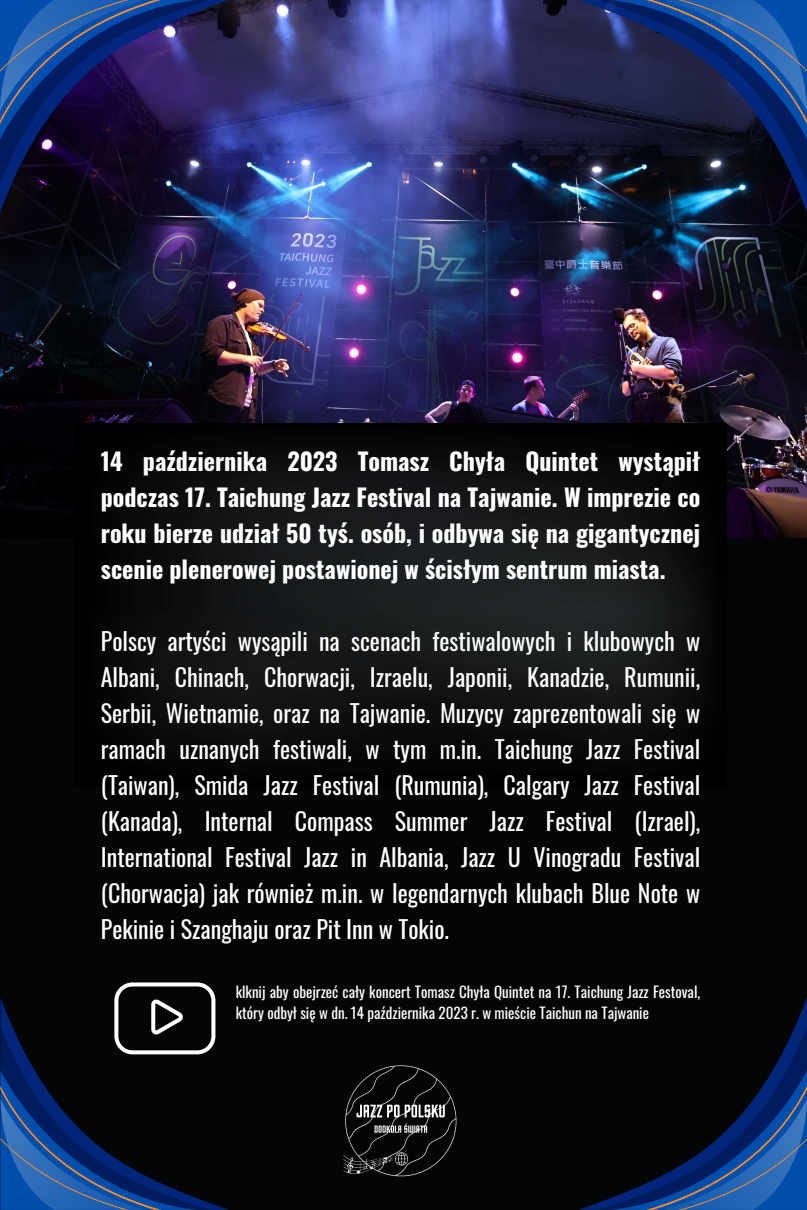
<style>
.page{position:relative;width:807px;height:1210px;background:#fff}
.page>*{position:absolute;margin:0;border:0;box-sizing:border-box;transform-origin:0 0}
.t1{font:24px/36px "Oswald";color:#feffff;text-align:justify}
.t2{font:700 24px/36px "Oswald";color:#feffff;text-align:justify}
.t3{font:15px/20.9px "Oswald";color:#feffff}
</style>
<div class="page">
<div style="left:0;top:0;width:806px;height:1210px;background:#040506"></div>
<img style="left:1px;top:0;width:805px;height:537px">
<svg style="left:0;top:0;width:228px;height:212px"></svg>
<svg style="left:0;top:0;width:208px;height:183px;background:#1d2762"></svg>
<img style="left:578px;top:0;width:228px;height:212px">
<svg style="left:598px;top:0;width:208px;height:183px;background:#172d5a"></svg>
<img style="left:74px;top:423px;width:652px;height:314px">
<svg style="left:579px;top:1000px;width:227px;height:210px"></svg>
<svg style="left:598px;top:1026px;width:208px;height:184px"></svg>
<img style="left:343px;top:1065px;width:114px;height:112px">
<svg style="left:0;top:982px;width:215px;height:228px"></svg>
<p class="t2" style="left:101px;top:442px;width:600px">14 października 2023 Tomasz Chyła Quintet wystąpił podczas 17. Taichung Jazz Festival na Tajwanie. W imprezie co roku bierze udział 50 tyś. osób, i odbywa się na gigantycznej scenie plenerowej postawionej w ścisłym sentrum miasta.</p>
<p class="t1" style="left:101px;top:622px;width:600px">Polscy artyści wysąpili na scenach festiwalowych i klubowych w Albani, Chinach, Chorwacji, Izraelu, Japonii, Kanadzie, Rumunii, Serbii, Wietnamie, oraz na Tajwanie. Muzycy zaprezentowali się w ramach uznanych festiwali, w tym m.in. Taichung Jazz Festival (Taiwan), Smida Jazz Festival (Rumunia), Calgary Jazz Festival (Kanada), Internal Compass Summer Jazz Festival (Izrael), International Festival Jazz in Albania, Jazz U Vinogradu Festival (Chorwacja) jak również m.in. w legendarnych klubach Blue Note w Pekinie i Szanghaju oraz Pit Inn w Tokio.</p>
<p class="t3" style="left:236px;top:980px;width:466px">klknij aby obejrzeć cały koncert Tomasz Chyła Quintet na 17. Taichung Jazz Festoval, który odbył się w dn. 14 października 2023 r. w mieście Taichun na Tajwanie</p>
</div>
